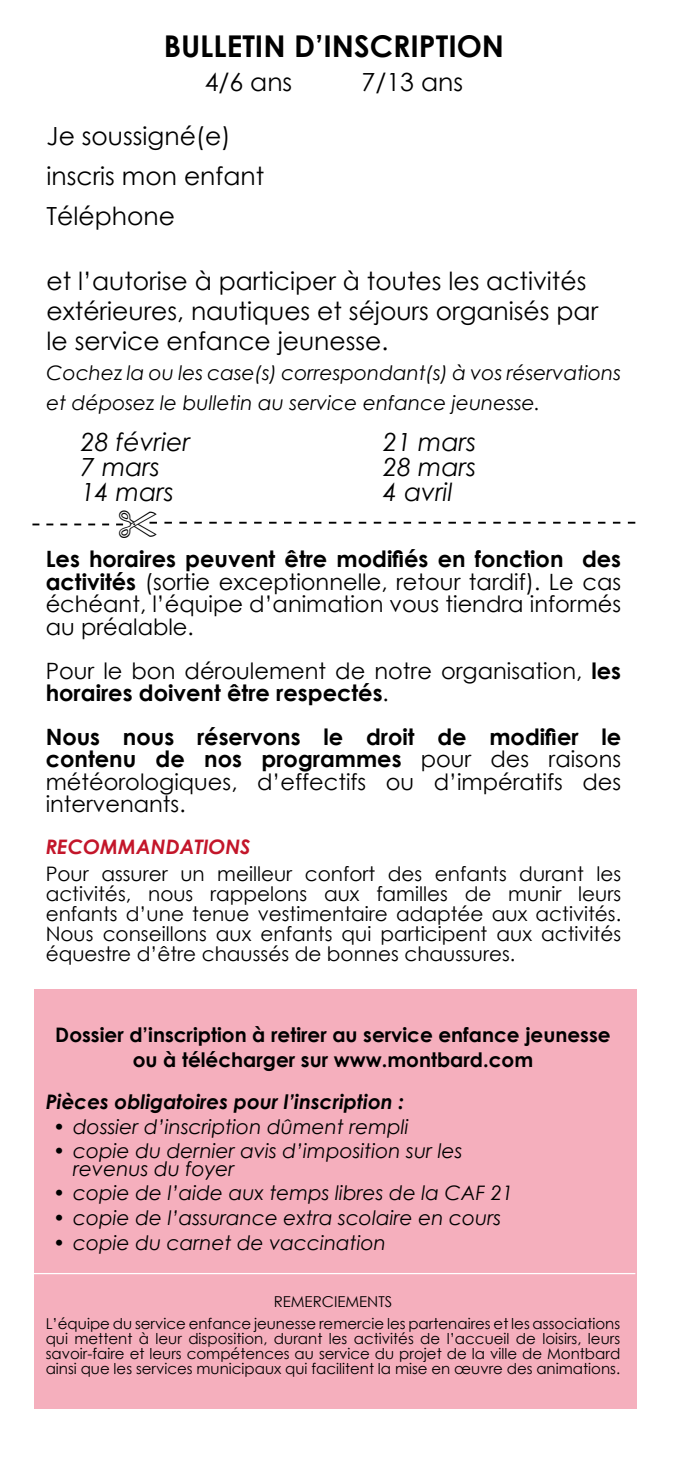
<style>
.page{position:relative;width:676px;height:1459px;background:#fff}
.page>*{position:absolute;margin:0;border:0;box-sizing:border-box;transform-origin:0 0}
.t1{font:700 30px "Century Gothic";color:#000}
.t2{font:25px/40px "Century Gothic";color:#000}
.t3{font:italic 25px/25px "Century Gothic";color:#000}
.t4{font:22.5px/22.5px "Century Gothic";color:#000;text-align:justify}
.t5{font:italic 20px/30px "Century Gothic";color:#000}
.t6{font:20px/20px "Century Gothic";color:#000;text-align:justify}
.t7{font:700 20px/25px "Century Gothic";color:#000;text-align:center}
.t8{font:italic 700 20px "Century Gothic";color:#000}
.t9{font:italic 700 20px "Century Gothic";color:#c3162a}
.t10{font:15px/15px "Century Gothic";color:#000;text-align:center}
.s1{font-weight:700}
</style>
<div class="page">
<div style="left:34px;top:989px;width:603px;height:420px;background:#f5afbd"></div>
<hr style="left:28px;top:1273px;width:607px;height:1px;background:#fff">
<svg style="left:32px;top:521px;width:603px;height:5px"></svg>
<h1 class="t1" style="left:164px;top:23px;width:342px">BULLETIN D’INSCRIPTION</h1>
<p class="t2" style="left:204px;top:62px;width:89px">4/6 ans</p>
<p class="t2" style="left:361px;top:62px;width:103px">7/13 ans</p>
<p class="t2" style="left:47px;top:116px;width:219px">Je soussigné(e) inscris mon enfant<br>Téléphone</p>
<p class="t2" style="left:47px;top:266px;width:553px;line-height:30px">et l’autorise à participer à toutes les activités extérieures, nautiques et séjours organisés par le service enfance jeunesse.</p>
<p class="t5" style="left:47px;top:358px;width:576px">Cochez la ou les case(s) correspondant(s) à vos réservations et déposez le bulletin au service enfance jeunesse.</p>
<p class="t3" style="left:81px;top:429px;width:110px">28 février<br>7 mars<br>14 mars</p>
<p class="t3" style="left:383px;top:429px;width:94px;text-align:justify">21 mars 28 mars 4 avril</p>
<p class="t4" style="left:46px;top:548px;width:576px"><span class="s1">Les horaires peuvent être modifiés en fonction des activités</span> (sortie exceptionnelle, retour tardif). Le cas échéant, l’équipe d’animation vous tiendra informés au préalable.</p>
<p class="t4" style="left:46px;top:659px;width:576px">Pour le bon déroulement de notre organisation, <span class="s1">les horaires doivent être respectés</span>.</p>
<p class="t4" style="left:46px;top:725px;width:576px"><span class="s1">Nous nous réservons le droit de modifier le contenu de nos programmes</span> pour des raisons météorologiques, d’effectifs ou d’impératifs des intervenants.</p>
<p class="t9" style="left:46px;top:831px;width:206px">RECOMMANDATIONS</p>
<p class="t6" style="left:46px;top:863px;width:576px">Pour assurer un meilleur confort des enfants durant les activités, nous rappelons aux familles de munir leurs enfants d’une tenue vestimentaire adaptée aux activités.<br>Nous conseillons aux enfants qui participent aux activités équestre d’être chaussés de bonnes chaussures.</p>
<p class="t7" style="left:55px;top:1021px;width:556px">Dossier d’inscription à retirer au service enfance jeunesse ou à télécharger sur www.montbard.com</p>
<p class="t8" style="left:46px;top:1087px;width:359px">Pièces obligatoires pour l’inscription :</p>
<p class="t5" style="left:53px;top:1111px;width:357px">• dossier d’inscription dûment rempli</p>
<p class="t5" style="left:73px;top:1142px;width:390px;line-height:17.5px;text-indent:-20px">• copie du dernier avis d’imposition sur les revenus du foyer</p>
<p class="t5" style="left:53px;top:1178px;width:461px">• copie de l’aide aux temps libres de la CAF 21</p>
<p class="t5" style="left:53px;top:1202px;width:449px">• copie de l’assurance extra scolaire en cours</p>
<p class="t5" style="left:53px;top:1227px;width:334px">• copie du carnet de vaccination</p>
<p class="t10" style="left:46px;top:1290px;width:576px;line-height:22px">REMERCIEMENTS<br>L’équipe du service enfance jeunesse remercie les partenaires et les associations</p>
<p class="t10" style="left:46px;top:1331px;width:576px;text-align:justify">qui mettent à leur disposition, durant les activités de l’accueil de loisirs, leurs savoir-faire et leurs compétences au service du projet de la ville de Montbard ainsi que les services municipaux qui facilitent la mise en œuvre des animations.</p>
</div>
